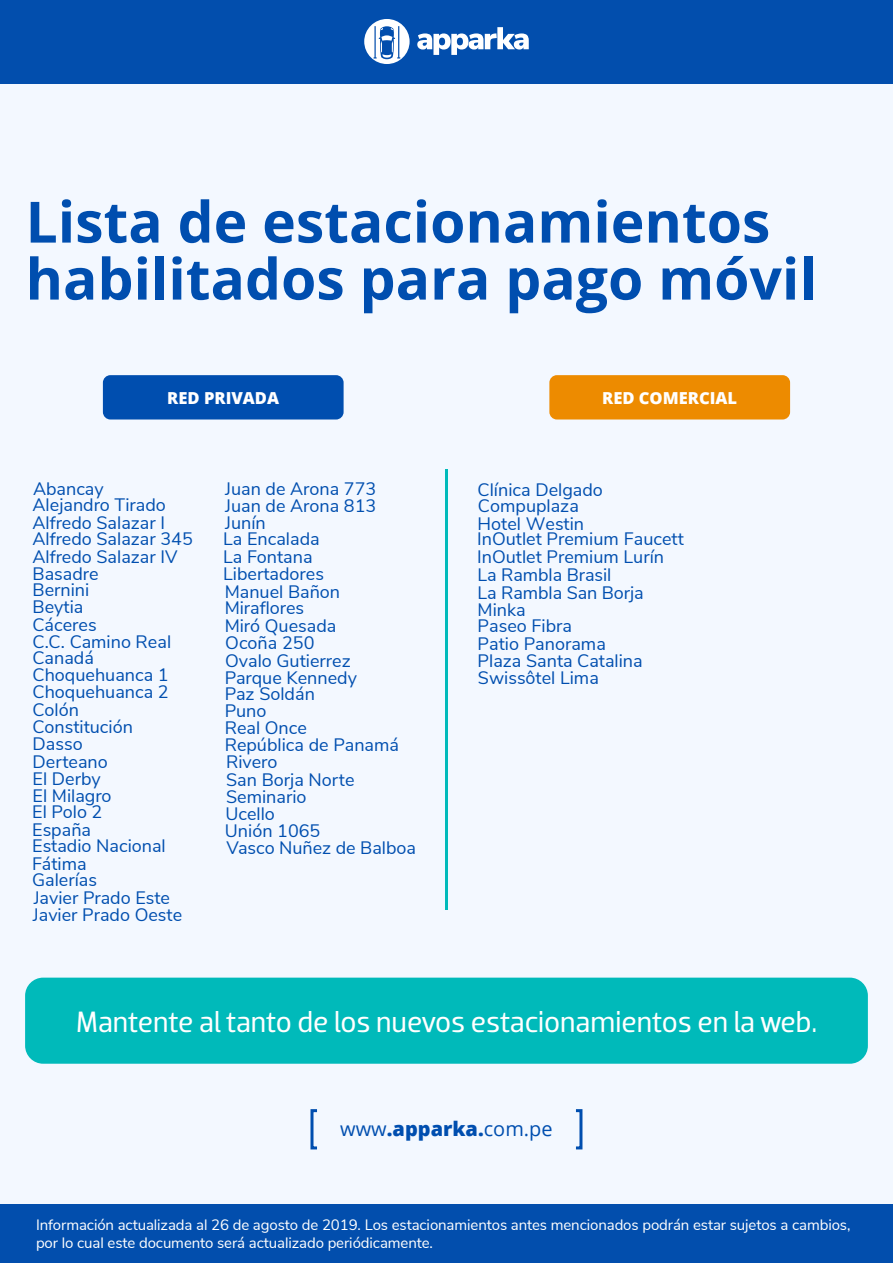
<style>
.page{position:relative;width:893px;height:1263px;background:#fff}
.page>*{position:absolute;margin:0;border:0;box-sizing:border-box;transform-origin:0 0}
.t1{font:700 57px/57px "Open Sans";color:#004eaf}
.t2{font:30px "Dobra";letter-spacing:-.005em;color:#fff}
.t3{font:19.95px "Open Sans";color:#004eaf}
.t4{font:18px/17.1px "Nunito Sans";color:#004eaf}
.t5{font:800 16.5px "Open Sans";color:#fff}
.t6{font:15px/18px "Nunito Sans";letter-spacing:-.005em;color:#fff}
.s1{font-weight:800}
</style>
<div class="page">
<div style="left:0;top:0;width:892px;height:1263px;background:#f3f8ff"></div>
<div style="left:310px;top:1109px;width:8px;height:40px;border:3px solid #004eaf"></div>
<div style="left:574px;top:1109px;width:8px;height:40px;border:3px solid #004eaf"></div>
<div style="left:0;top:0;width:892px;height:83px;background:#024ead"></div>
<svg style="left:364px;top:19px;width:45px;height:45px"></svg>
<svg style="left:417px;top:27px;width:111px;height:28px"></svg>
<hr style="left:445px;top:469px;width:2px;height:441px;background:#00baba">
<div style="left:103px;top:375px;width:240px;height:45px;background:#004eaf;border-radius:8px"></div>
<div style="left:549px;top:375px;width:241px;height:45px;background:#ed8b00;border-radius:8px"></div>
<div style="left:25px;top:978px;width:842px;height:86px;background:#00baba;border-radius:18px"></div>
<div style="left:0;top:1204px;width:892px;height:59px;background:#024ead"></div>
<h1 class="t1" style="left:26px;top:192px;width:792px">Lista de estacionamientos habilitados para pago móvil</h1>
<p class="t5" style="left:167px;top:386px;width:113px">RED PRIVADA</p>
<p class="t5" style="left:602px;top:386px;width:137px">RED COMERCIAL</p>
<p class="t4" style="left:33px;top:471px;width:134px;line-height:33.5px">Abancay<br>Alfredo Salazar I</p>
<p class="t4" style="left:33px;top:529px;width:162px">Alfredo Salazar 345<br>Alfredo Salazar IV<br>Basadre<br>Bernini<br>Beytia</p>
<p class="t4" style="left:33px;top:648px;width:63px">Canadá</p>
<p class="t4" style="left:33px;top:495px;width:135px">Alejandro Tirado</p>
<p class="t4" style="left:33px;top:615px;width:140px">Cáceres<br>C.C. Camino Real</p>
<p class="t4" style="left:33px;top:666px;width:138px;line-height:16.5px">Choquehuanca 1<br>Choquehuanca 2</p>
<p class="t4" style="left:33px;top:718px;width:102px">Constitución</p>
<p class="t4" style="left:33px;top:691px;width:52px;line-height:34.7px">Colón<br>Dasso</p>
<p class="t4" style="left:32px;top:752px;width:139px">Derteano<br>El Derby<br>El Milagro<br>El Polo 2<br>España<br>Estadio Nacional<br>Fátima<br>Galerías<br>Javier Prado Este</p>
<p class="t4" style="left:33px;top:905px;width:151px">Javier Prado Oeste</p>
<p class="t4" style="left:223px;top:480px;width:155px;line-height:16.6px">Juan de Arona 773<br>Juan de Arona 813<br>Junín<br>La Encalada</p>
<p class="t4" style="left:223px;top:564px;width:102px">Libertadores</p>
<p class="t4" style="left:223px;top:539px;width:118px;line-height:34.5px">La Fontana<br>Manuel Bañon</p>
<p class="t4" style="left:225px;top:598px;width:113px;line-height:18px">Miraflores<br>Miró Quesada</p>
<p class="t4" style="left:225px;top:651px;width:127px">Ovalo Gutierrez</p>
<p class="t4" style="left:225px;top:625px;width:134px;line-height:34.8px">Ocoña 250<br>Parque Kennedy</p>
<p class="t4" style="left:225px;top:684px;width:92px">Paz Soldán<br>Puno</p>
<p class="t4" style="left:226px;top:752px;width:53px">Rivero</p>
<p class="t4" style="left:225px;top:717px;width:176px;line-height:17.7px">Real Once<br>República de Panamá</p>
<p class="t4" style="left:225px;top:770px;width:131px">San Borja Norte<br>Seminario<br>Ucello</p>
<p class="t4" style="left:227px;top:838px;width:191px">Vasco Nuñez de Balboa</p>
<p class="t4" style="left:225px;top:821px;width:97px">Unión 1065</p>
<p class="t4" style="left:477px;top:480px;width:127px">Clínica Delgado<br>Compuplaza<br>Hotel Westin</p>
<p class="t4" style="left:477px;top:529px;width:208px;line-height:18px">InOutlet Premium Faucett<br>InOutlet Premium Lurín</p>
<p class="t4" style="left:477px;top:565px;width:135px">La Rambla Brasil</p>
<p class="t4" style="left:477px;top:583px;width:168px">La Rambla San Borja</p>
<p class="t4" style="left:477px;top:600px;width:50px">Minka</p>
<p class="t4" style="left:477px;top:616px;width:130px;line-height:17.5px">Paseo Fibra<br>Patio Panorama</p>
<p class="t4" style="left:477px;top:651px;width:167px">Plaza Santa Catalina</p>
<p class="t4" style="left:478px;top:668px;width:122px">Swissôtel Lima</p>
<h2 class="t2" style="left:76px;top:1004px;width:743px">Mantente al tanto de los nuevos estacionamientos en la web.</h2>
<p class="t3" style="left:340px;top:1115px;width:214px">www<span class="s1">.apparka.</span>com.pe</p>
<p class="t6" style="left:36px;top:1215px;width:816px">Información actualizada al 26 de agosto de 2019. Los estacionamientos antes mencionados podrán estar sujetos a cambios, por lo cual este documento será actualizado periódicamente.</p>
</div>
